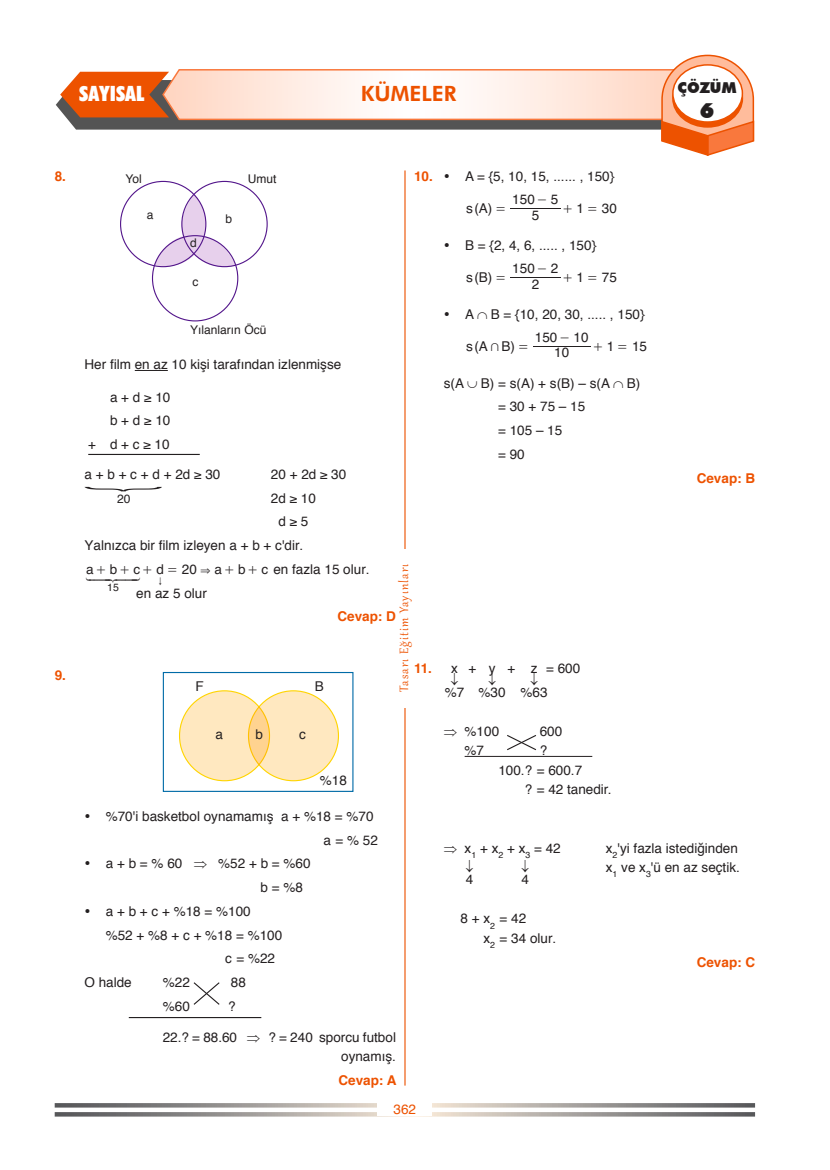
<style>
.page{position:relative;width:830px;height:1170px;background:#fff}
.page>*{position:absolute;margin:0;border:0;box-sizing:border-box;transform-origin:0 0}
.t1{font:900 condensed 21px "Futura BT";color:#fff}
.t2{font:800 21px "Futura BT";color:#ed5200}
.t3{font:900 21px "Futura BT";color:#231f20}
.t4{font:15px "Gabriola";letter-spacing:.07em;color:#ed5200}
.t5{font:900 15px "Futura BT";color:#231f20}
.paragraf{font:13.5px/19.5px "Helvetica";color:#231f20}
.alt_alta{font:13.5px "Helvetica";color:#231f20}
.cevap{font:700 13.5px "Helvetica";color:#ed5200}
.t6{font:13.5px "MM Times Roman";color:#231f20}
.t7{font:13.5px "MM Variable 2";letter-spacing:.01em;color:#231f20}
.t8{font:13.5px "Helvetica";color:#ed5200}
.t9{font:12px "Helvetica";color:#231f20}
.t10{font:10.5px "Helvetica";color:#231f20}
.t11{font:10.5px "MM Arrow";color:#231f20}
.s1{font-weight:700;color:#ed5200}
.s2{font-family:"MM Times Roman"}
.s3{font-family:"Helvetica"}
.s4{font-family:"MM Binary"}
.s5{font-family:"MM Arrow"}
</style>
<div class="page">
<svg style="left:55px;top:1103px;width:699px;height:4px"></svg>
<svg style="left:55px;top:1112px;width:699px;height:4px"></svg>
<div style="left:377px;top:1103px;width:55px;height:13px;background:#fff"></div>
<hr style="left:404px;top:170px;width:1px;height:915px;background:#ed5200">
<div style="left:397px;top:548px;width:15px;height:159px;background:#fff"></div>
<svg style="left:56px;top:54px;width:698px;height:102px"></svg>
<div style="left:672px;top:70px;width:70px;height:57px;background:#ed5200;border-radius:50%"></div>
<div style="left:671px;top:69px;width:71px;height:59px;border:2px solid #ed5200;border-radius:50%"></div>
<div style="left:672px;top:65px;width:70px;height:57px;background:#fff;border-radius:50%"></div>
<div style="left:671px;top:64px;width:71px;height:59px;border:2px solid #ed5200;border-radius:50%"></div>
<hr style="left:135px;top:370px;width:33px;height:1px;background:#231f20">
<svg style="left:154px;top:194px;width:81px;height:75px"></svg>
<hr style="left:88px;top:454px;width:112px;height:1px;background:#231f20">
<svg style="left:84px;top:487px;width:78px;height:4px"></svg>
<div style="left:163px;top:672px;width:190px;height:119px;border:1px solid #006ba7"></div>
<div style="left:179px;top:690px;width:90px;height:90px;background:#ffe8c0;border-radius:50%"></div>
<svg style="left:248px;top:690px;width:90px;height:90px;fill:#ffe8c0"></svg>
<svg style="left:193px;top:982px;width:27px;height:23px"></svg>
<hr style="left:129px;top:1016px;width:132px;height:2px;background:#231f20">
<hr style="left:510px;top:208px;width:50px;height:1px;background:#231f20">
<hr style="left:510px;top:277px;width:50px;height:1px;background:#231f20">
<hr style="left:532px;top:346px;width:58px;height:1px;background:#231f20">
<hr style="left:464px;top:756px;width:128px;height:1px;background:#231f20">
<svg style="left:507px;top:735px;width:30px;height:16px"></svg>
<h1 class="t1" style="left:79px;top:81px;width:67px">SAYISAL</h1>
<h1 class="t2" style="left:361px;top:81px;width:97px">KÜMELER</h1>
<p class="t5" style="left:677px;top:78px;width:60px">ÇÖZÜM</p>
<h1 class="t3" style="left:699px;top:98px;width:16px">6</h1>
<p class="paragraf" style="left:414px;top:167px;width:202px"><span class="s1">10.</span> • A = {5, 10, 15, ...... , 150}</p>
<p class="paragraf" style="left:466px;top:200px;width:40px">s A( )<span class="s2">=</span></p>
<p class="paragraf" style="left:531px;top:206px;width:9px">5</p>
<p class="cevap" style="left:55px;top:167px;width:13px">8.</p>
<p class="t9" style="left:125px;top:171px;width:18px">Yol</p>
<p class="t9" style="left:247px;top:171px;width:30px">Umut</p>
<p class="paragraf" style="left:512px;top:191px;width:48px">150 5</p>
<p class="t6" style="left:537px;top:193px;width:11px">-</p>
<p class="alt_alta" style="left:443px;top:236px;width:154px">• B = {2, 4, 6, ..... , 150}</p>
<p class="paragraf" style="left:466px;top:268px;width:40px">s B( )<span class="s2">=</span></p>
<p class="paragraf" style="left:531px;top:275px;width:9px">2</p>
<p class="t6" style="left:563px;top:202px;width:55px">+ = <span class="s3">30</span></p>
<p class="paragraf" style="left:576px;top:200px;width:9px">1</p>
<p class="t9" style="left:147px;top:207px;width:8px">a</p>
<p class="t9" style="left:225px;top:210px;width:8px">b</p>
<p class="t9" style="left:190px;top:234px;width:8px">d</p>
<p class="t9" style="left:192px;top:274px;width:7px">c</p>
<p class="paragraf" style="left:512px;top:259px;width:48px">150 2</p>
<p class="t6" style="left:537px;top:262px;width:11px">-</p>
<p class="alt_alta" style="left:443px;top:305px;width:202px">• A ∩ B = {10, 20, 30, ..... , 150}</p>
<p class="paragraf" style="left:466px;top:337px;width:63px">s A( <span class="s4">+</span> B ) <span class="s2">=</span></p>
<p class="paragraf" style="left:576px;top:268px;width:9px">1</p>
<p class="t6" style="left:563px;top:271px;width:55px">+ = <span class="s3">75</span></p>
<p class="t9" style="left:190px;top:321px;width:78px">Yılanların Öcü</p>
<p class="paragraf" style="left:534px;top:328px;width:55px">150 <span class="s2">-</span> 10</p>
<p class="t6" style="left:593px;top:340px;width:55px">+ = <span class="s3">15</span></p>
<p class="paragraf" style="left:606px;top:337px;width:9px">1</p>
<p class="paragraf" style="left:554px;top:343px;width:17px">10</p>
<p class="paragraf" style="left:443px;top:374px;width:198px">s(A ∪ B) = s(A) + s(B) – s(A ∩ B)</p>
<p class="alt_alta" style="left:498px;top:397px;width:89px">=30+75–15</p>
<p class="alt_alta" style="left:498px;top:421px;width:66px">= 105 – 15</p>
<p class="alt_alta" style="left:498px;top:445px;width:28px">= 90</p>
<p class="paragraf" style="left:84px;top:356px;width:258px">Her film en az 10 kişi tarafından izlenmişse</p>
<p class="paragraf" style="left:110px;top:388px;width:62px">a+d≥10</p>
<p class="paragraf" style="left:110px;top:412px;width:62px">b+d≥10</p>
<p class="paragraf" style="left:88px;top:435px;width:83px">+ d+c≥10</p>
<p class="paragraf" style="left:84px;top:465px;width:137px">a+b+c+d+2d≥30</p>
<p class="paragraf" style="left:271px;top:465px;width:77px">20+2d≥30</p>
<p class="t9" style="left:117px;top:490px;width:15px">20</p>
<p class="paragraf" style="left:271px;top:489px;width:46px">2d ≥ 10</p>
<p class="paragraf" style="left:278px;top:512px;width:31px">d≥5</p>
<p class="paragraf" style="left:84px;top:536px;width:220px">Yalnızca bir film izleyen a + b + c'dir.</p>
<p class="paragraf" style="left:86px;top:560px;width:79px">abcd</p>
<p class="paragraf" style="left:214px;top:560px;width:9px">a</p>
<p class="cevap" style="left:696px;top:468px;width:60px">Cevap: B</p>
<p class="t4" style="left:394px;top:692px;width:130px;rotate:-90deg">Tasarı Eğitim Yayınları</p>
<p class="paragraf" style="left:238px;top:560px;width:133px">b c en fazla 15 olur.</p>
<p class="t6" style="left:96px;top:563px;width:162px">+++=<span class="s3">20</span><span class="s5">&amp;</span>++</p>
<p class="t7" style="left:86px;top:570px;width:56px">14444 44443</p>
<p class="t7" style="left:109px;top:570px;width:10px">2</p>
<p class="t11" style="left:159px;top:574px;width:5px">.</p>
<p class="paragraf" style="left:136px;top:584px;width:72px">en az 5 olur</p>
<p class="t10" style="left:107px;top:580px;width:13px">15</p>
<p class="cevap" style="left:337px;top:607px;width:60px">Cevap: D</p>
<p class="paragraf" style="left:414px;top:659px;width:168px"><span class="s1">11.</span> x + y + z = 600</p>
<p class="paragraf" style="left:444px;top:683px;width:104px">%7 %30 %63</p>
<p class="paragraf" style="left:464px;top:722px;width:36px">%100</p>
<p class="paragraf" style="left:539px;top:722px;width:24px">600</p>
<p class="paragraf" style="left:464px;top:741px;width:21px">%7</p>
<p class="paragraf" style="left:539px;top:741px;width:9px">?</p>
<p class="paragraf" style="left:498px;top:761px;width:85px">100.? = 600.7</p>
<p class="paragraf" style="left:524px;top:780px;width:88px">? = 42 tanedir.</p>
<p class="cevap" style="left:55px;top:666px;width:13px">9.</p>
<p class="paragraf" style="left:195px;top:677px;width:10px">F</p>
<p class="paragraf" style="left:314px;top:677px;width:11px">B</p>
<p class="paragraf" style="left:215px;top:725px;width:9px">a</p>
<p class="paragraf" style="left:255px;top:725px;width:9px">b</p>
<p class="paragraf" style="left:299px;top:725px;width:8px">c</p>
<p class="paragraf" style="left:320px;top:771px;width:29px">%18</p>
<p class="alt_alta" style="left:84px;top:806px;width:290px">• %70'i basketbol oynamamış a + %18 = %70</p>
<p class="alt_alta" style="left:323px;top:830px;width:56px">a =%52</p>
<p class="alt_alta" style="left:84px;top:854px;width:227px">• a+b=%60 ⇒ %52+b=%60</p>
<p class="alt_alta" style="left:260px;top:878px;width:44px">b=%8</p>
<p class="alt_alta" style="left:84px;top:901px;width:168px">• a+b+c+%18=%100</p>
<p class="alt_alta" style="left:106px;top:925px;width:178px">%52 + %8 + c + %18 = %100</p>
<p class="paragraf" style="left:225px;top:949px;width:51px">c = %22</p>
<p class="paragraf" style="left:84px;top:973px;width:49px">O halde</p>
<p class="paragraf" style="left:163px;top:973px;width:29px">%22</p>
<p class="paragraf" style="left:231px;top:973px;width:17px">88</p>
<p class="paragraf" style="left:163px;top:997px;width:29px">%60</p>
<p class="paragraf" style="left:228px;top:997px;width:9px">?</p>
<p class="paragraf" style="left:163px;top:1028px;width:234px">22.? = 88.60 ⇒ ? = 240 sporcu futbol</p>
<p class="paragraf" style="left:341px;top:1047px;width:56px">oynamış.</p>
<p class="cevap" style="left:338px;top:1071px;width:60px">Cevap: A</p>
<p class="paragraf" style="left:443px;top:839px;width:118px">⇒ x<sub>1</sub> +x<sub>2</sub> +x<sub>3</sub> =42</p>
<p class="paragraf" style="left:605px;top:838px;width:135px">x<sub>2</sub>'yi fazla istediğinden x<sub>1</sub> ve x<sub>3</sub>'ü en az seçtik.</p>
<p class="paragraf" style="left:465px;top:870px;width:9px">4</p>
<p class="paragraf" style="left:521px;top:870px;width:9px">4</p>
<p class="paragraf" style="left:460px;top:909px;width:67px">8+x<sub>2</sub> =42</p>
<p class="paragraf" style="left:483px;top:929px;width:74px">x<sub>2</sub> = 34 olur.</p>
<p class="cevap" style="left:696px;top:952px;width:60px">Cevap: C</p>
<p class="t8" style="left:393px;top:1099px;width:24px">362</p>
</div>
